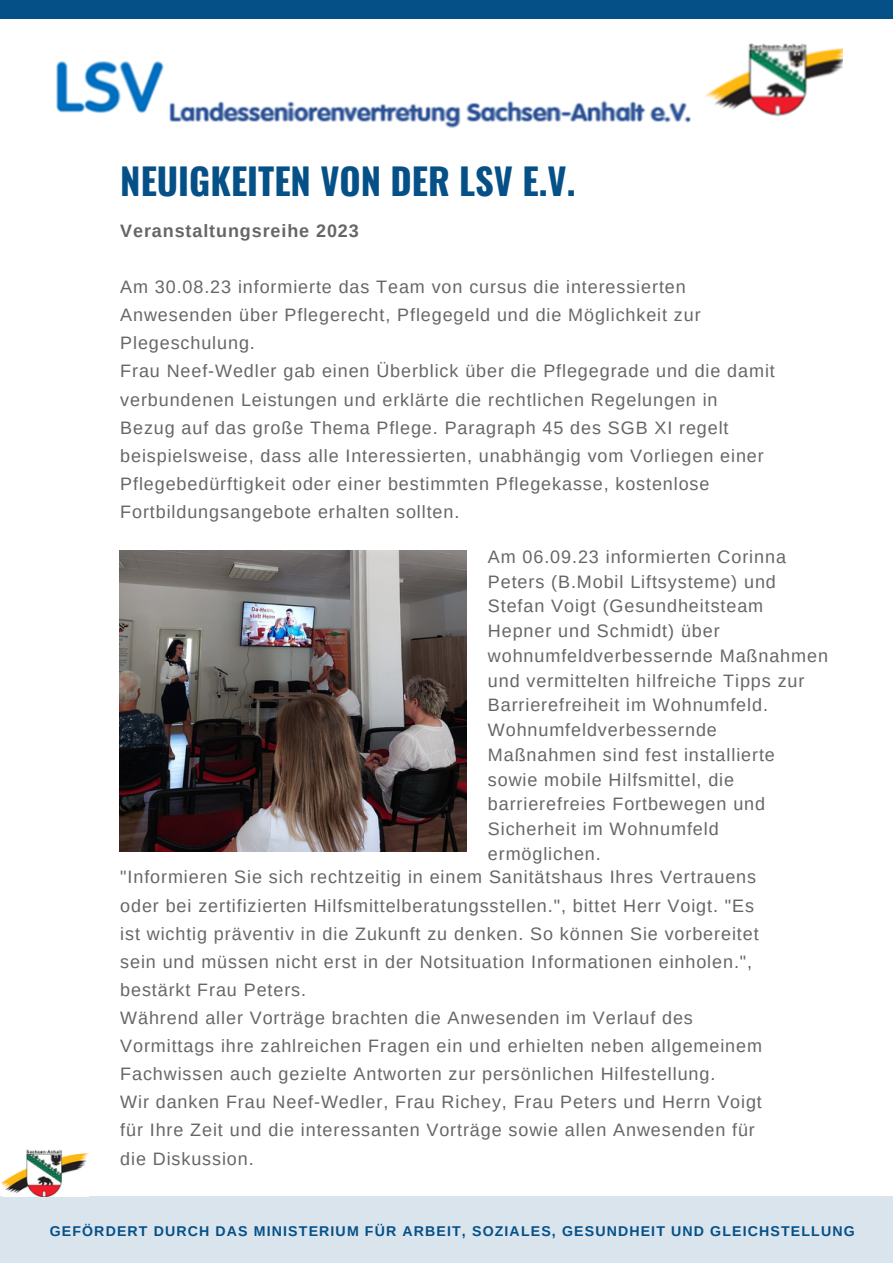
<style>
.page{position:relative;width:893px;height:1264px;background:#fff}
.page>*{position:absolute;margin:0;border:0;box-sizing:border-box;transform-origin:0 0}
.t1{font:700 36.3px "Oswald";color:#055087}
.t2{font:18px/28px "Arimo";letter-spacing:.05em;color:#666}
.t3{font:700 18px "Arimo";letter-spacing:.05em;color:#666}
.t4{font:700 14.1px "Arimo";letter-spacing:.08em;color:#055087}
</style>
<div class="page">
<div style="left:0;top:1195px;width:892px;height:67px;background:#d9e4ed"></div>
<div style="left:0;top:0;width:892px;height:19px;background:#055087"></div>
<img style="left:56px;top:43px;width:786px;height:85px">
<img style="left:2px;top:1149px;width:87px;height:47px">
<img style="left:120px;top:551px;width:346px;height:300px">
<p class="t1" style="left:120px;top:153px;width:456px">NEUIGKEITEN VON DER LSV E.V.</p>
<p class="t3" style="left:120px;top:220px;width:240px">Veranstaltungsreihe 2023</p>
<p class="t2" style="left:120px;top:273px;width:582px">Am 30.08.23 informierte das Team von cursus die interessierten<br>Anwesenden über Pflegerecht, Pflegegeld und die Möglichkeit zur<br>Plegeschulung.</p>
<p class="t2" style="left:120px;top:357px;width:656px">Frau Neef-Wedler gab einen Überblick über die Pflegegrade und die damit verbundenen Leistungen und erklärte die rechtlichen Regelungen in Bezug auf das große Thema Pflege. Paragraph 45 des SGB XI regelt beispielsweise, dass alle Interessierten, unabhängig vom Vorliegen einer Pflegebedürftigkeit oder einer bestimmten Pflegekasse, kostenlose Fortbildungsangebote erhalten sollten.</p>
<p class="t2" style="left:488px;top:544px;width:341px;line-height:24.8px">Am 06.09.23 informierten Corinna Peters (B.Mobil Liftsysteme) und Stefan Voigt (Gesundheitsteam Hepner und Schmidt) über wohnumfeldverbessernde Maßnahmen und vermittelten hilfreiche Tipps zur Barrierefreiheit im Wohnumfeld.</p>
<p class="t2" style="left:488px;top:717px;width:288px;line-height:24.8px">Wohnumfeldverbessernde<br>Maßnahmen sind fest installierte sowie mobile Hilfsmittel, die barrierefreies Fortbewegen und<br>Sicherheit im Wohnumfeld ermöglichen.</p>
<p class="t2" style="left:120px;top:863px;width:640px">"Informieren Sie sich rechtzeitig in einem Sanitätshaus Ihres Vertrauens oder bei zertifizierten Hilfsmittelberatungsstellen.", bittet Herr Voigt. "Es ist wichtig präventiv in die Zukunft zu denken. So können Sie vorbereitet sein und müssen nicht erst in der Notsituation Informationen einholen.", bestärkt Frau Peters.</p>
<p class="t2" style="left:120px;top:1003px;width:643px">Während aller Vorträge brachten die Anwesenden im Verlauf des<br>Vormittags ihre zahlreichen Fragen ein und erhielten neben allgemeinem<br>Fachwissen auch gezielte Antworten zur persönlichen Hilfestellung.</p>
<p class="t2" style="left:120px;top:1088px;width:643px">Wir danken Frau Neef-Wedler, Frau Richey, Frau Peters und Herrn Voigt für Ihre Zeit und die interessanten Vorträge sowie allen Anwesenden für die Diskussion.</p>
<p class="t4" style="left:50px;top:1222px;width:806px">GEFÖRDERT DURCH DAS MINISTERIUM FÜR ARBEIT, SOZIALES, GESUNDHEIT UND GLEICHSTELLUNG</p>
</div>
